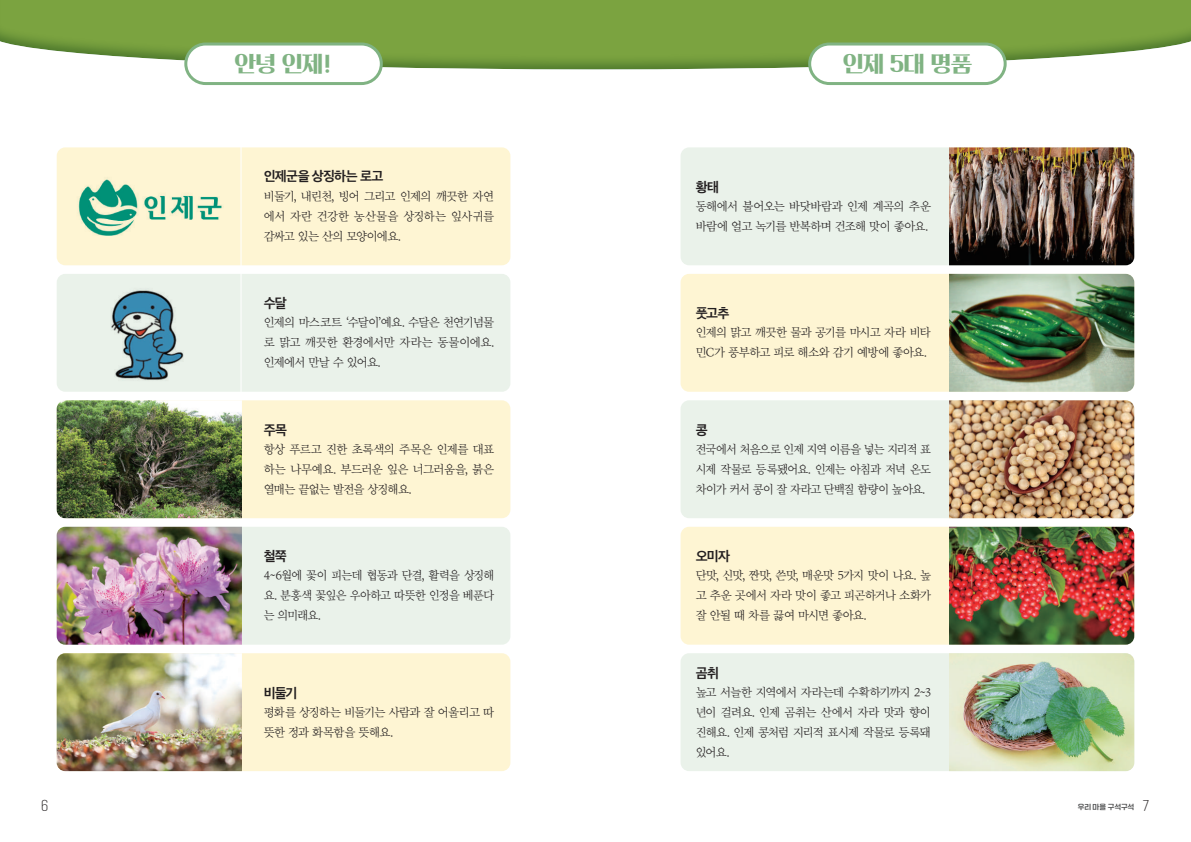
<style>
.page{position:relative;width:1191px;height:842px;background:#fff}
.page>*{position:absolute;margin:0;border:0;box-sizing:border-box;transform-origin:0 0}
.t1{font:21px "SD Gaehwa a Rg";letter-spacing:-.03em;color:#80b383}
.t2{font:13px "SD Gothic Neoa g Bd";letter-spacing:-.06em;color:#231f20}
.t3{font:12px/20px "SD Myeongjo Neoa b Lt";letter-spacing:-.055em;color:#231f20;text-align:justify}
.t4{font:12px/20px "SD Myeongjo Neoa b Lt";letter-spacing:-.055em;color:#231f20;text-align:justify;scale:.96 1}
.t5{font:12px "SD Gyeokdong G203 Lt";color:#231f20}
.t6{font:7px "SD Gyeokdong GL2 e Bd";letter-spacing:-.005em;color:#4b4c4d;scale:.95 1}
.s1{font-family:"SD Gyeokdong G203 Lt";font-size:12px;color:#231f20}
</style>
<div class="page">
<div style="left:0;top:0;width:1191px;height:71px;background:#014d2d;opacity:.39"></div>
<div style="left:57px;top:147px;width:453px;height:118px;background:#fef5d3;border-radius:9px"></div>
<div style="left:680px;top:147px;width:454px;height:118px;background:#eaf2ea;border-radius:9px"></div>
<div style="left:57px;top:400px;width:453px;height:118px;background:#fef5d3;border-radius:9px"></div>
<div style="left:680px;top:400px;width:454px;height:118px;background:#eaf2ea;border-radius:9px"></div>
<div style="left:57px;top:653px;width:453px;height:118px;background:#fef5d3;border-radius:9px"></div>
<div style="left:680px;top:653px;width:454px;height:118px;background:#eaf2ea;border-radius:9px"></div>
<div style="left:57px;top:274px;width:453px;height:118px;background:#eaf2ea;border-radius:9px"></div>
<div style="left:680px;top:274px;width:454px;height:118px;background:#fef5d3;border-radius:9px"></div>
<div style="left:57px;top:527px;width:453px;height:118px;background:#eaf2ea;border-radius:9px"></div>
<div style="left:680px;top:527px;width:454px;height:118px;background:#fef5d3;border-radius:9px"></div>
<img style="left:78px;top:179px;width:144px;height:57px">
<img style="left:111px;top:290px;width:73px;height:90px">
<img style="left:57px;top:400px;width:185px;height:118px">
<img style="left:949px;top:400px;width:185px;height:118px">
<img style="left:949px;top:274px;width:185px;height:118px">
<img style="left:949px;top:147px;width:185px;height:118px">
<img style="left:57px;top:527px;width:185px;height:118px">
<img style="left:949px;top:527px;width:185px;height:118px">
<img style="left:57px;top:653px;width:185px;height:118px">
<img style="left:949px;top:653px;width:185px;height:118px">
<div style="left:186px;top:44px;width:195px;height:40px;background:#fff;border-radius:20px"></div>
<div style="left:184px;top:43px;width:199px;height:42px;border:3px solid #80b383;border-radius:20px"></div>
<div style="left:809px;top:44px;width:196px;height:40px;background:#fff;border-radius:20px"></div>
<div style="left:808px;top:43px;width:198px;height:42px;border:3px solid #80b383;border-radius:20px"></div>
<hr style="left:241px;top:136px;width:1px;height:261px;background:#fff">
<h1 class="t1" style="left:235px;top:52px;width:99px">안녕 인제!</h1>
<h1 class="t1" style="left:843px;top:52px;width:131px">인제 5대 명품</h1>
<p class="t2" style="left:264px;top:170px;width:121px">인제군을 상징하는 로고</p>
<p class="t3" style="left:264px;top:187px;width:232px">비둘기, 내린천, 빙어 그리고 인제의 깨끗한 자연 에서 자란 건강한 농산물을 상징하는 잎사귀를 감싸고 있는 산의 모양이에요.</p>
<p class="t2" style="left:264px;top:297px;width:25px">수달</p>
<p class="t3" style="left:264px;top:313px;width:232px">인제의 마스코트 ‘수달이’예요. 수달은 천연기념물 로 맑고 깨끗한 환경에서만 자라는 동물이에요. 인제에서 만날 수 있어요.</p>
<p class="t2" style="left:264px;top:423px;width:25px">주목</p>
<p class="t3" style="left:264px;top:440px;width:232px">항상 푸르고 진한 초록색의 주목은 인제를 대표 하는 나무예요. 부드러운 잎은 너그러움을, 붉은 열매는 끝없는 발전을 상징해요.</p>
<p class="t2" style="left:264px;top:550px;width:25px">철쭉</p>
<p class="t4" style="left:264px;top:566px;width:242px">4~6월에 꽃이 피는데 협동과 단결, 활력을 상징해 요. 분홍색 꽃잎은 우아하고 따뜻한 인정을 베푼다 는 의미래요.</p>
<p class="t2" style="left:264px;top:686px;width:35px">비둘기</p>
<p class="t3" style="left:264px;top:703px;width:232px">평화를 상징하는 비둘기는 사람과 잘 어울리고 따 뜻한 정과 화목함을 뜻해요.</p>
<p class="t2" style="left:695px;top:180px;width:25px">황태</p>
<p class="t3" style="left:695px;top:197px;width:237px">동해에서 불어오는 바닷바람과 인제 계곡의 추운 바람에 얼고 녹기를 반복하며 건조해 맛이 좋아요.</p>
<p class="t2" style="left:695px;top:307px;width:35px">풋고추</p>
<p class="t3" style="left:695px;top:323px;width:237px">인제의 맑고 깨끗한 물과 공기를 마시고 자라 비타 민C가 풍부하고 피로 해소와 감기 예방에 좋아요.</p>
<p class="t2" style="left:695px;top:423px;width:13px">콩</p>
<p class="t4" style="left:695px;top:440px;width:247px">전국에서 처음으로 인제 지역 이름을 넣는 지리적 표 시제 작물로 등록됐어요. 인제는 아침과 저녁 온도 차이가 커서 콩이 잘 자라고 단백질 함량이 높아요.</p>
<p class="t2" style="left:695px;top:550px;width:36px">오미자</p>
<p class="t3" style="left:695px;top:566px;width:237px">단맛, 신맛, 짠맛, 쓴맛, 매운맛 5가지 맛이 나요. 높 고 추운 곳에서 자라 맛이 좋고 피곤하거나 소화가 잘 안될 때 차를 끓여 마시면 좋아요.</p>
<p class="t2" style="left:695px;top:666px;width:25px">곰취</p>
<p class="t3" style="left:695px;top:683px;width:237px">높고 서늘한 지역에서 자라는데 수확하기까지 2~3 년이 걸려요. 인제 곰취는 산에서 자라 맛과 향이 진해요. 인제 콩처럼 지리적 표시제 작물로 등록돼 있어요.</p>
<p class="t5" style="left:41px;top:799px;width:9px">6</p>
<p class="t6" style="left:1077px;top:804px;width:76px">우리 마을 구석구석 <span class="s1">7</span></p>
</div>
